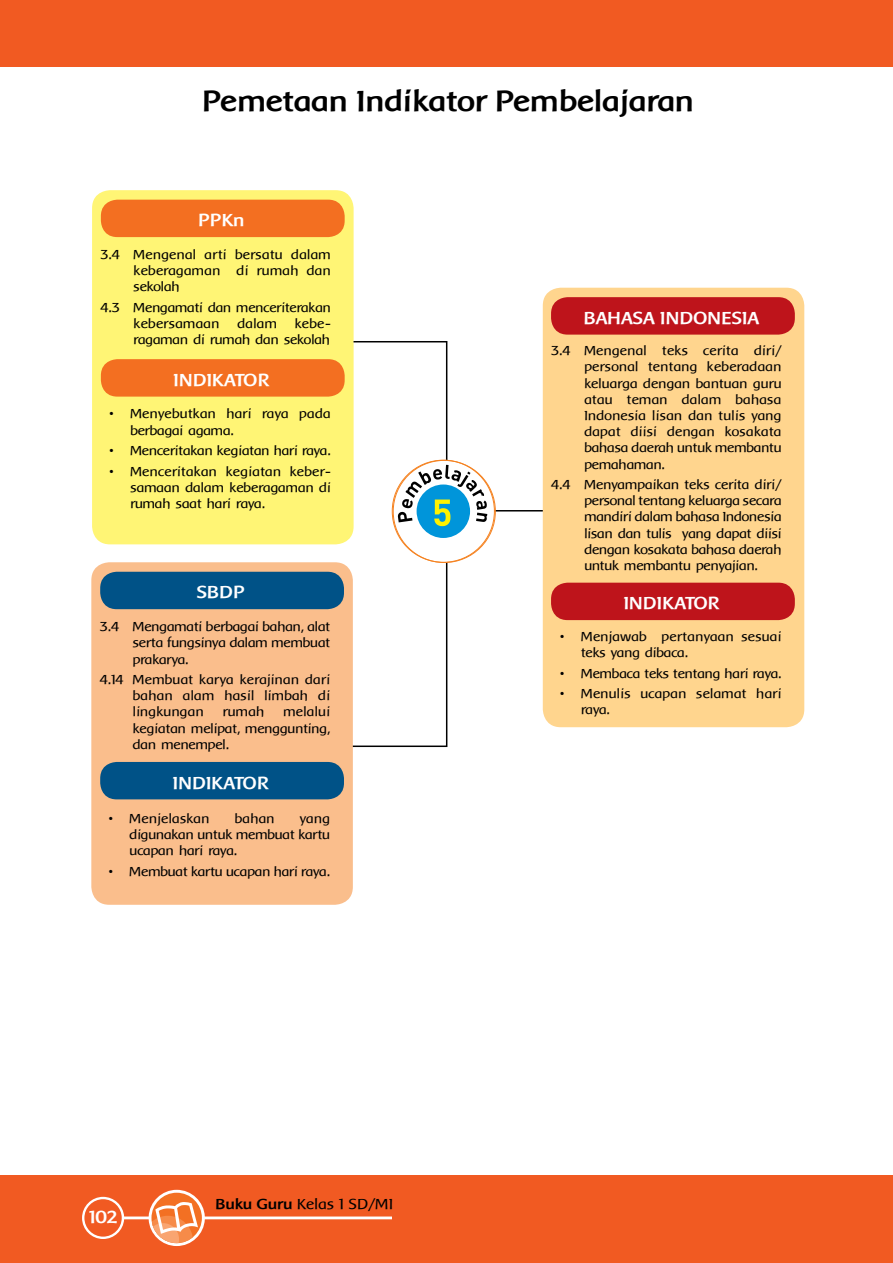
<style>
.page{position:relative;width:893px;height:1263px;background:#fff}
.page>*{position:absolute;margin:0;border:0;box-sizing:border-box;transform-origin:0 0}
.t1{font:700 30px "Baar Metanoia";color:#000}
.t2{font:700 18px "Baar Metanoia";color:#fff}
.t3{font:15px "Baar Metanoia";color:#000}
.DALAM_KOTAK_9_POIN{font:13.5px/16.2px "Baar Metanoia";letter-spacing:-.03em;color:#000;text-align:justify}
.DALAM_KOTAK_9_POIN-2{font:13.5px/16.2px "Baar Metanoia";color:#000}
.s1{font-weight:700}
</style>
<div class="page">
<div style="left:0;top:1174px;width:892px;height:88px;background:#f15a22"></div>
<div style="left:0;top:0;width:892px;height:67px;background:#f15a22"></div>
<svg style="left:82px;top:1189px;width:309px;height:56px"></svg>
<svg style="left:339px;top:558px;width:109px;height:189px"></svg>
<hr style="left:494px;top:510px;width:52px;height:1px;background:#000">
<div style="left:92px;top:190px;width:261px;height:354px;background:#fff575;border-radius:18px"></div>
<div style="left:101px;top:200px;width:243px;height:37px;background:#f36f21;border-radius:16px"></div>
<div style="left:101px;top:359px;width:243px;height:37px;background:#f36f21;border-radius:16px"></div>
<div style="left:542px;top:287px;width:262px;height:440px;background:#ffd58e;border-radius:18px"></div>
<div style="left:551px;top:297px;width:243px;height:37px;background:#be141b;border-radius:16px"></div>
<div style="left:551px;top:582px;width:243px;height:38px;background:#be141b;border-radius:16px"></div>
<div style="left:91px;top:562px;width:262px;height:342px;background:#fabe8c;border-radius:18px"></div>
<div style="left:100px;top:571px;width:244px;height:38px;background:#005287;border-radius:16px"></div>
<div style="left:100px;top:761px;width:244px;height:38px;background:#005287;border-radius:16px"></div>
<div style="left:392px;top:460px;width:102px;height:102px;background:#fff;border-radius:50%"></div>
<div style="left:416px;top:484px;width:54px;height:54px;background:#0095da;border-radius:50%"></div>
<svg style="left:353px;top:340px;width:134px;height:186px"></svg>
<p class="t1" style="left:202px;top:85px;width:493px">Pemetaan Indikator Pembelajaran</p>
<p class="t2" style="left:198px;top:210px;width:48px">PPKn</p>
<p class="DALAM_KOTAK_9_POIN" style="left:133px;top:246px;width:199px;text-indent:-33px">3.4 Mengenal arti bersatu dalam keberagaman di rumah dan sekolah</p>
<p class="DALAM_KOTAK_9_POIN" style="left:133px;top:299px;width:199px;text-indent:-33px">4.3 Mengamati dan menceriterakan kebersamaan</p>
<p class="DALAM_KOTAK_9_POIN" style="left:133px;top:315px;width:198px;text-align:right">kebe-<br>ragaman di rumah dan sekolah</p>
<p class="DALAM_KOTAK_9_POIN" style="left:237px;top:315px;width:41px">dalam</p>
<p class="t2" style="left:174px;top:370px;width:97px">INDIKATOR</p>
<p class="DALAM_KOTAK_9_POIN-2" style="left:130px;top:406px;width:202px;text-indent:-21px">• Menyebutkan hari raya pada berbagai agama.</p>
<p class="DALAM_KOTAK_9_POIN" style="left:109px;top:442px;width:223px">• Menceritakan kegiatan hari raya.</p>
<p class="DALAM_KOTAK_9_POIN" style="left:130px;top:463px;width:202px;text-align:left;text-indent:-21px">• Menceritakan kegiatan keber&shy;samaan dalam keberagaman di rumah saat hari raya.</p>
<p class="t2" style="left:197px;top:582px;width:49px">SBDP</p>
<p class="DALAM_KOTAK_9_POIN" style="left:133px;top:618px;width:199px;text-indent:-33px">3.4 Mengamati berbagai bahan, alat serta fungsinya dalam membuat prakarya.</p>
<p class="DALAM_KOTAK_9_POIN" style="left:133px;top:671px;width:199px;text-indent:-33px">4.14 Membuat karya kerajinan dari bahan alam hasil limbah di lingkungan</p>
<p class="DALAM_KOTAK_9_POIN" style="left:133px;top:703px;width:199px;text-indent:150px">melalui kegiatan melipat, menggunting, dan menempel.</p>
<p class="DALAM_KOTAK_9_POIN" style="left:222px;top:703px;width:43px">rumah</p>
<p class="t2" style="left:173px;top:772px;width:97px">INDIKATOR</p>
<p class="DALAM_KOTAK_9_POIN-2" style="left:108px;top:810px;width:103px">• Menjelaskan</p>
<p class="DALAM_KOTAK_9_POIN" style="left:234px;top:810px;width:42px">bahan</p>
<p class="DALAM_KOTAK_9_POIN" style="left:130px;top:810px;width:202px;text-indent:170px">yang digunakan untuk membuat kartu ucapan hari raya.</p>
<p class="DALAM_KOTAK_9_POIN" style="left:108px;top:863px;width:223px">• Membuat kartu ucapan hari raya.</p>
<h2 class="t2" style="left:89px;top:1206px;width:31px">102</h2>
<p class="t3" style="left:216px;top:1195px;width:179px"><span class="s1">Buku Guru</span> Kelas 1 SD/MI</p>
<p class="t2" style="left:584px;top:308px;width:177px">BAHASA INDONESIA</p>
<p class="DALAM_KOTAK_9_POIN" style="left:584px;top:342px;width:199px;text-indent:-33px">3.4 Mengenal teks cerita diri/ personal tentang keberadaan keluarga dengan bantuan guru atau teman dalam bahasa Indonesia lisan dan tulis yang dapat diisi dengan kosakata bahasa daerah untuk membantu pemahaman.</p>
<p class="DALAM_KOTAK_9_POIN" style="left:584px;top:476px;width:199px;text-indent:-33px">4.4 Menyampaikan teks cerita diri/ personal tentang keluarga secara mandiri dalam bahasa Indonesia lisan dan tulis yang dapat diisi dengan kosakata bahasa daerah untuk membantu penyajian.</p>
<p class="t2" style="left:623px;top:593px;width:97px">INDIKATOR</p>
<p class="DALAM_KOTAK_9_POIN-2" style="left:581px;top:628px;width:202px;text-indent:-21px">• Menjawab pertanyaan sesuai teks yang dibaca.</p>
<p class="DALAM_KOTAK_9_POIN" style="left:559px;top:665px;width:223px">• Membaca teks tentang hari raya.</p>
<p class="DALAM_KOTAK_9_POIN-2" style="left:581px;top:685px;width:202px;text-indent:-21px">• Menulis ucapan selamat hari raya.</p>
</div>
